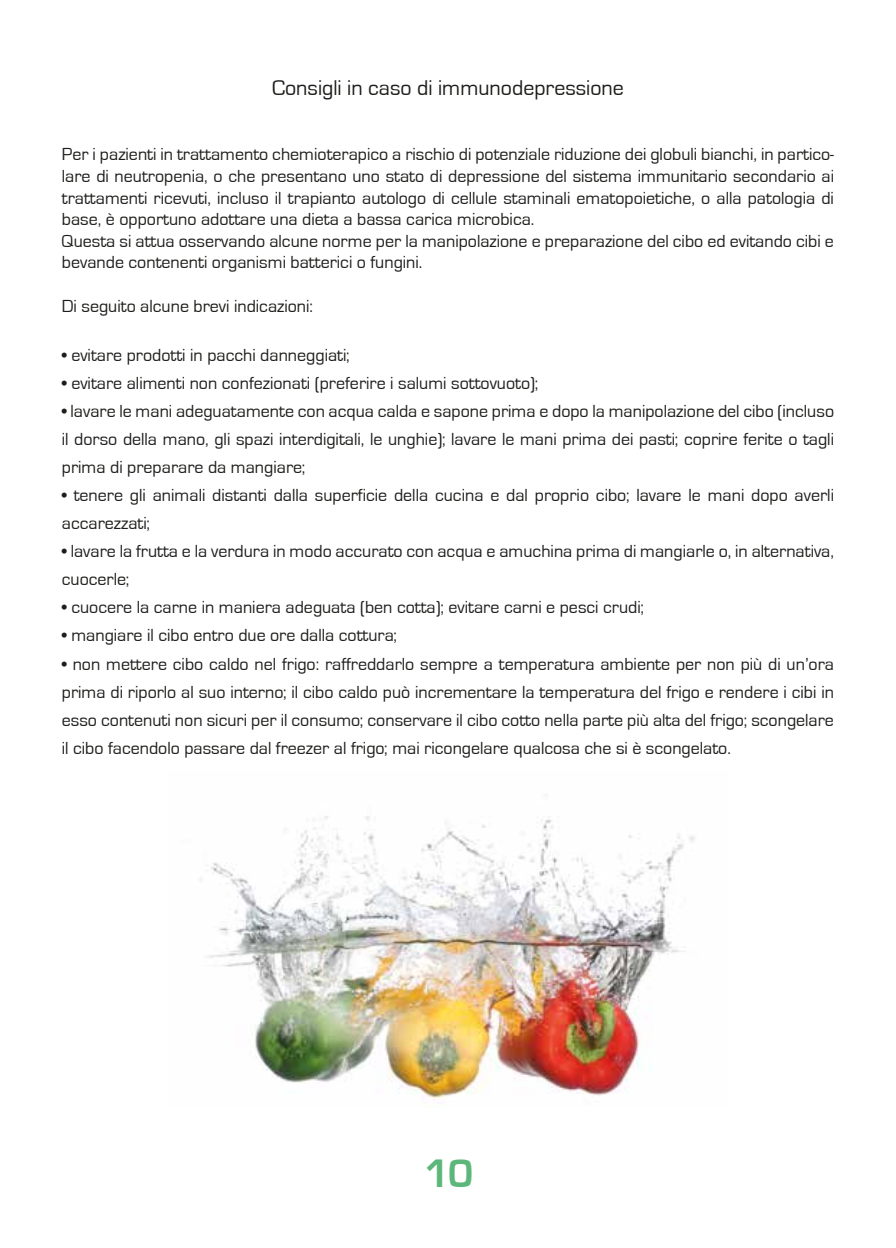
<style>
.page{position:relative;width:896px;height:1248px;background:#fff}
.page>*{position:absolute;margin:0;border:0;box-sizing:border-box;transform-origin:0 0}
.t1{font:700 41px "Eurostile";color:#5db77a}
.t2{font:22px "Eurostile";color:#1d1d1b}
.t3{font:18px/28px "Eurostile";color:#1d1d1b}
</style>
<div class="page">
<img style="left:201px;top:816px;width:494px;height:285px">
<p class="t2" style="left:272px;top:76px;width:353px">Consigli in caso di immunodepressione</p>
<p class="t3" style="left:62px;top:144px;width:774px;line-height:21.6px">Per i pazienti in trattamento chemioterapico a rischio di potenziale riduzione dei globuli bianchi, in partico&shy;lare di neutropenia, o che presentano uno stato di depressione del sistema immunitario secondario ai trattamenti ricevuti, incluso il trapianto autologo di cellule staminali ematopoietiche, o alla patologia di base, è opportuno adottare una dieta a bassa carica microbica.<br>Questa si attua osservando alcune norme per la manipolazione e preparazione del cibo ed evitando cibi e bevande contenenti organismi batterici o fungini.</p>
<p class="t3" style="left:62px;top:292px;width:253px">Di seguito alcune brevi indicazioni:</p>
<p class="t3" style="left:62px;top:341px;width:289px">• evitare prodotti in pacchi danneggiati;</p>
<p class="t3" style="left:62px;top:369px;width:478px">• evitare alimenti non confezionati (preferire i salumi sottovuoto);</p>
<p class="t3" style="left:62px;top:397px;width:774px;text-align:justify">• lavare le mani adeguatamente con acqua calda e sapone prima e dopo la manipolazione del cibo (incluso il dorso della mano, gli spazi interdigitali, le unghie); lavare le mani prima dei pasti; coprire ferite o tagli prima di preparare da mangiare;</p>
<p class="t3" style="left:62px;top:482px;width:773px">• tenere gli animali distanti dalla superficie della cucina e dal proprio cibo; lavare le mani dopo averli accarezzati;</p>
<p class="t3" style="left:62px;top:538px;width:773px">• lavare la frutta e la verdura in modo accurato con acqua e amuchina prima di mangiarle o, in alternativa, cuocerle;</p>
<p class="t3" style="left:62px;top:594px;width:583px">• cuocere la carne in maniera adeguata (ben cotta); evitare carni e pesci crudi;</p>
<p class="t3" style="left:62px;top:622px;width:337px">• mangiare il cibo entro due ore dalla cottura;</p>
<p class="t3" style="left:62px;top:650px;width:773px;text-align:justify">• non mettere cibo caldo nel frigo: raffreddarlo sempre a temperatura ambiente per non più di un’ora prima di riporlo al suo interno; il cibo caldo può incrementare la temperatura del frigo e rendere i cibi in esso contenuti non sicuri per il consumo; conservare il cibo cotto nella parte più alta del frigo; scongelare il cibo facendolo passare dal freezer al frigo; mai ricongelare qualcosa che si è scongelato.</p>
<h1 class="t1" style="left:424px;top:1150px;width:51px">10</h1>
</div>
